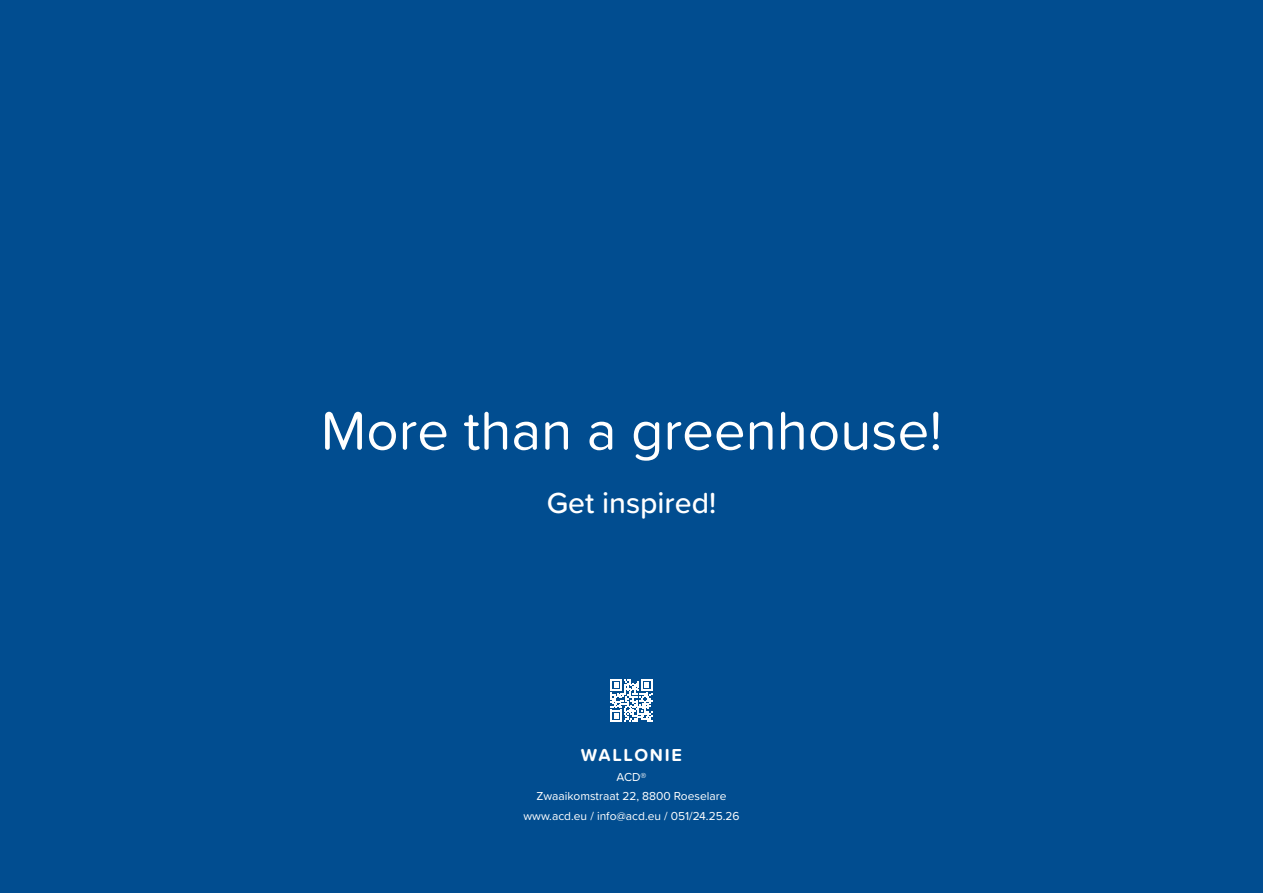
<style>
.page{position:relative;width:1263px;height:893px;background:#014d90}
.page>*{position:absolute;margin:0;border:0;box-sizing:border-box;transform-origin:0 0}
.t1{font:56.4px "Proxima Soft";color:#fff}
.t2{font:500 30.15px "Proxima Soft";color:#fff}
.t3{font:700 18px "Proxima Soft";letter-spacing:.1em;color:#fff}
.t4{font:12px/19.5px "Proxima Soft";color:#fff;text-align:center}
</style>
<div class="page">
<svg style="left:610px;top:679px;width:42px;height:42px"></svg>
<h1 class="t1" style="left:321px;top:389px;width:623px">More than a greenhouse!</h1>
<h2 class="t2" style="left:547px;top:481px;width:171px">Get inspired!</h2>
<h3 class="t3" style="left:581px;top:742px;width:103px">WALLONIE</h3>
<p class="t4" style="left:523px;top:766px;width:218px">ACD®<br>Zwaaikomstraat 22, 8800 Roeselare www.acd.eu / info@acd.eu / 051/24.25.26</p>
</div>
